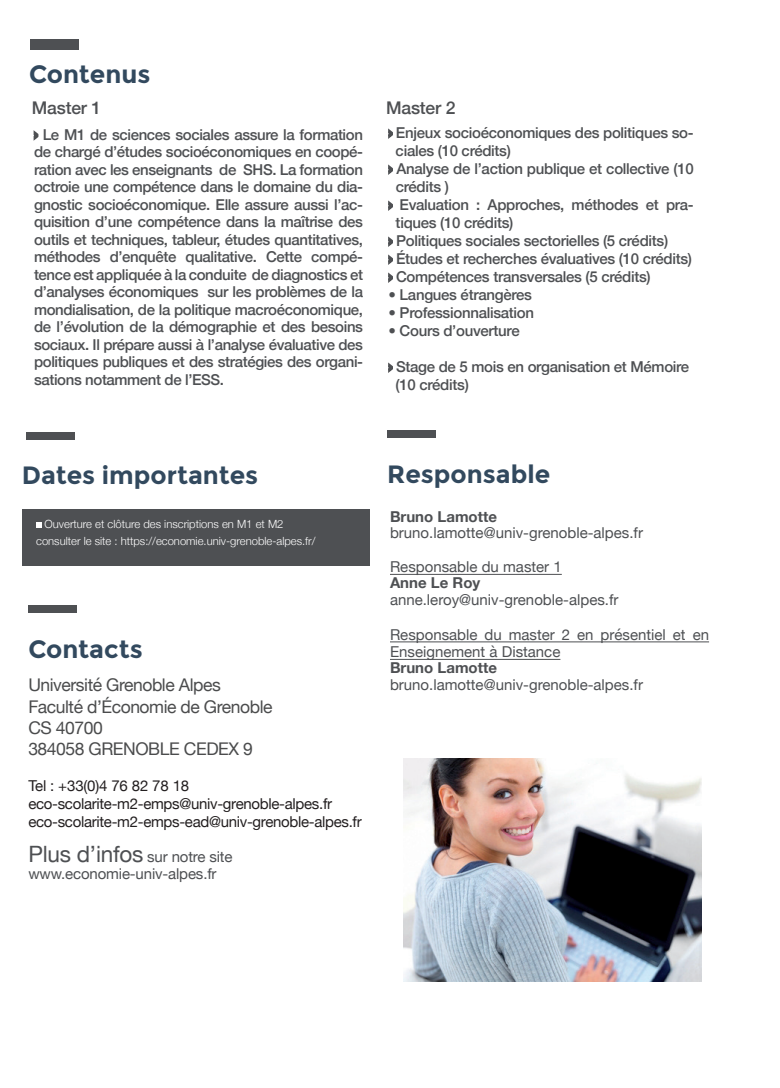
<style>
.page{position:relative;width:780px;height:1088px;background:#fff}
.page>*{position:absolute;margin:0;border:0;box-sizing:border-box;transform-origin:0 0}
.t1{font:700 25px "Montserrat";color:#32495e}
.t2{font:17.5px/21.2px "Helvetica Neue";letter-spacing:-.025em;color:#4b4c4d}
.t3{font:500 17.5px "Helvetica Neue";letter-spacing:-.01em;color:#4e5053}
.t4{font:500 15px/17.5px "Helvetica Neue";letter-spacing:-.02em;color:#4e5053;text-align:justify}
.t5{font:15px/17.5px "Helvetica Neue";color:#4e5053}
.t6{font:15px/18px "Helvetica Neue";letter-spacing:-.02em;color:#231f20}
.t7{font:700 15px "Helvetica Neue";color:#4e5053}
.t8{font:300 11.25px/17.5px "Helvetica Neue";color:#fff}
.s1{font-size:22.5px}
</style>
<div class="page">
<div style="left:26px;top:432px;width:48px;height:7px;background:#4e5053"></div>
<hr style="left:390px;top:574px;width:171px;height:1px;background:#4e5053">
<hr style="left:390px;top:641px;width:319px;height:1px;background:#4e5053">
<hr style="left:390px;top:659px;width:170px;height:1px;background:#4e5053">
<div style="left:387px;top:430px;width:48px;height:8px;background:#4e5053"></div>
<div style="left:28px;top:606px;width:48px;height:7px;background:#4e5053"></div>
<div style="left:31px;top:39px;width:48px;height:11px;background:#4e5053"></div>
<svg style="left:33px;top:130px;width:6px;height:11px"></svg>
<svg style="left:388px;top:128px;width:5px;height:11px"></svg>
<svg style="left:388px;top:164px;width:5px;height:11px"></svg>
<svg style="left:388px;top:200px;width:5px;height:11px"></svg>
<svg style="left:388px;top:236px;width:5px;height:47px"></svg>
<svg style="left:388px;top:362px;width:5px;height:11px"></svg>
<img style="left:403px;top:759px;width:298px;height:222px">
<div style="left:22px;top:509px;width:348px;height:57px;background:#4e5053"></div>
<svg style="left:36px;top:522px;width:5px;height:6px"></svg>
<h1 class="t1" style="left:29px;top:59px;width:123px">Contenus</h1>
<p class="t3" style="left:32px;top:93px;width:71px">Master 1</p>
<p class="t3" style="left:386px;top:93px;width:71px">Master 2</p>
<p class="t4" style="left:388px;top:122px;width:306px">› Enjeux socioéconomiques des politiques so-</p>
<p class="t4" style="left:395px;top:140px;width:117px">ciales (10 crédits)</p>
<p class="t4" style="left:388px;top:158px;width:307px">› Analyse de l’action publique et collective (10</p>
<p class="t4" style="left:395px;top:176px;width:55px">crédits )</p>
<p class="t4" style="left:388px;top:194px;width:306px">› Evaluation : Approches, méthodes et pra-</p>
<p class="t4" style="left:395px;top:212px;width:119px">tiques (10 crédits)</p>
<p class="t4" style="left:388px;top:230px;width:281px">› Politiques sociales sectorielles (5 crédits)</p>
<p class="t4" style="left:388px;top:248px;width:305px">› Études et recherches évaluatives (10 crédits)</p>
<p class="t4" style="left:388px;top:266px;width:264px">› Compétences transversales (5 crédits)</p>
<p class="t4" style="left:388px;top:284px;width:145px">• Langues étrangères</p>
<p class="t4" style="left:388px;top:302px;width:147px">• Professionnalisation</p>
<p class="t4" style="left:388px;top:320px;width:133px">• Cours d’ouverture</p>
<p class="t4" style="left:395px;top:356px;width:295px;line-height:18px;text-indent:-7px">› Stage de 5 mois en organisation et Mémoire (10 crédits)</p>
<p class="t4" style="left:34px;top:124px;width:330px">› Le M1 de sciences sociales assure la formation de chargé d’études socioéconomiques en coopé&shy;ration avec les enseignants de SHS. La formation octroie une compétence dans le domaine du dia&shy;gnostic socioéconomique. Elle assure aussi l’ac&shy;quisition d’une compétence dans la maîtrise des outils et techniques, tableur, études quantitatives, méthodes d’enquête qualitative. Cette compé&shy;tence est appliquée à la conduite de diagnostics et d’analyses économiques sur les problèmes de la mondialisation, de la politique macroéconomique, de l’évolution de la démographie et des besoins sociaux. Il prépare aussi à l’analyse évaluative des politiques publiques et des stratégies des organi&shy;sations notamment de l’ESS.</p>
<h1 class="t1" style="left:22px;top:460px;width:238px">Dates importantes</h1>
<p class="t8" style="left:36px;top:514px;width:281px;text-indent:8px">Ouverture et clôture des inscriptions en M1 et M2 consulter le site : https://economie.univ-grenoble-alpes.fr/</p>
<h1 class="t1" style="left:28px;top:635px;width:116px">Contacts</h1>
<p class="t2" style="left:28px;top:675px;width:246px">Université Grenoble Alpes<br>Faculté d’Économie de Grenoble<br>CS 40700<br>384058 GRENOBLE CEDEX 9</p>
<p class="t6" style="left:28px;top:777px;width:335px">Tel : +33(0)4 76 82 78 18 eco-scolarite-m2-emps@univ-grenoble-alpes.fr eco-scolarite-m2-emps-ead@univ-grenoble-alpes.fr</p>
<p class="t5" style="left:28px;top:848px;width:206px"><span class="s1">Plus d’infos</span> sur notre site www.economie-univ-alpes.fr</p>
<h1 class="t1" style="left:387px;top:459px;width:164px">Responsable</h1>
<p class="t7" style="left:390px;top:505px;width:108px">Bruno Lamotte</p>
<p class="t5" style="left:390px;top:525px;width:254px">bruno.lamotte@univ-grenoble-alpes.fr</p>
<p class="t5" style="left:390px;top:559px;width:173px">Responsable du master 1</p>
<p class="t7" style="left:390px;top:571px;width:92px">Anne Le Roy</p>
<p class="t5" style="left:390px;top:591px;width:230px">anne.leroy@univ-grenoble-alpes.fr</p>
<p class="t5" style="left:390px;top:626px;width:320px">Responsable du master 2 en présentiel et en<br>Enseignement à Distance</p>
<p class="t7" style="left:390px;top:656px;width:108px">Bruno Lamotte</p>
<p class="t5" style="left:390px;top:676px;width:254px">bruno.lamotte@univ-grenoble-alpes.fr</p>
</div>
